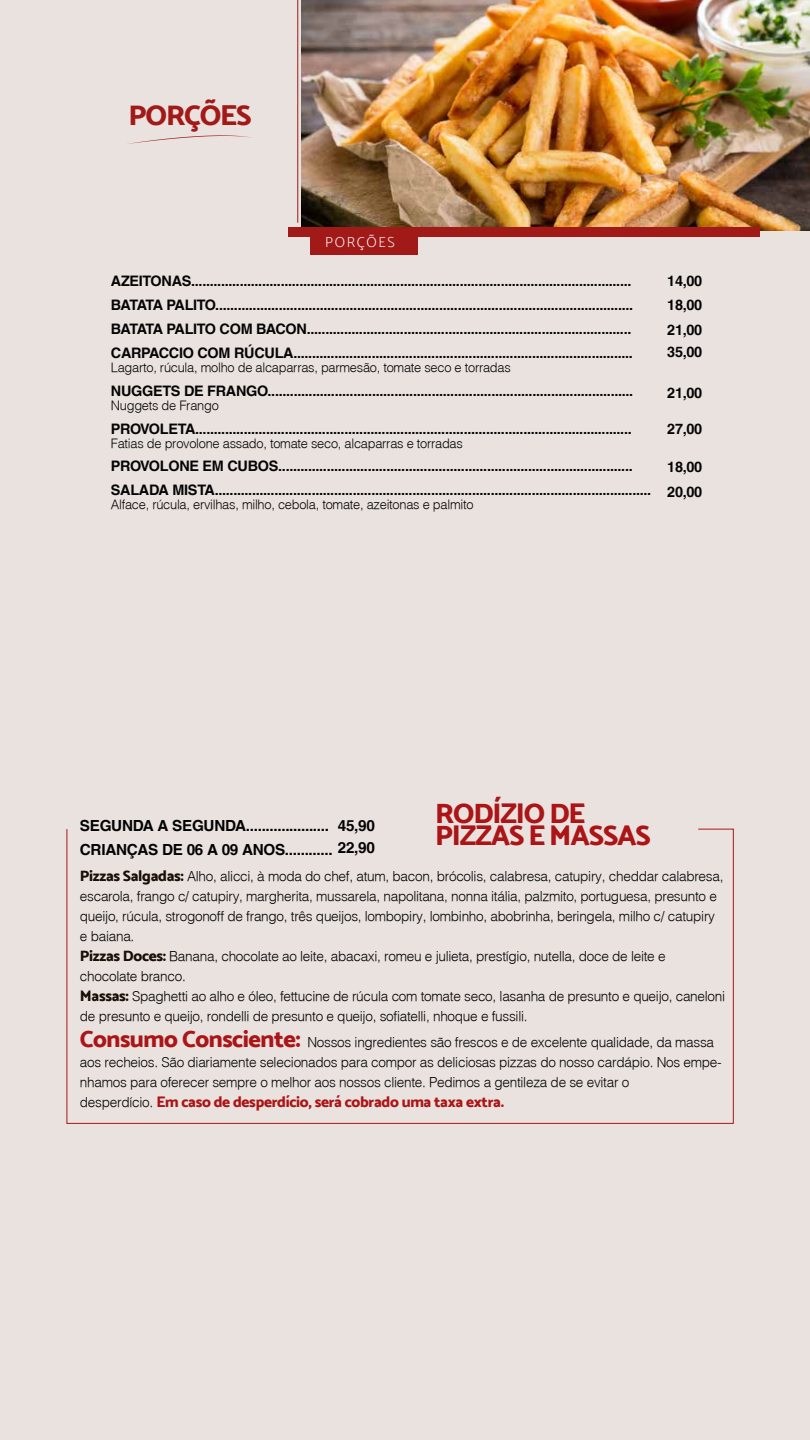
<style>
.page{position:relative;width:810px;height:1440px;background:#e9e2de}
.page>*{position:absolute;margin:0;border:0;box-sizing:border-box;transform-origin:0 0}
.t1{font:28.8px "Mosk Extra Bold 800";letter-spacing:-.04em;color:#a11a18}
.t2{font:28.5px/21.8px "Mosk Extra Bold 800";letter-spacing:-.04em;color:#ab1517}
.t3{font:700 15.3px/23.3px "Helvetica";letter-spacing:-.02em;color:#030203}
.t4{font:15.3px "Mosk Extra Bold 800";letter-spacing:-.02em;color:#ab1517}
.t5{font:700 14.48px/23.8px "Helvetica";letter-spacing:-.02em;color:#050405}
.t6{font:14.48px "Mosk Extra Light 200";letter-spacing:.12em;color:#fff}
.t7{font:300 13.58px/19.9px "Helvetica";letter-spacing:-.02em;color:#030203}
.t8{font:300 12.83px "Helvetica";letter-spacing:-.02em;color:#050405}
.s1{font-family:"Mosk Extra Bold 800";font-weight:400;font-size:15.3px;color:#190f09}
.s2{font-family:"Mosk Extra Bold 800";font-weight:400;font-size:23.77px;color:#ab1517}
.s3{font-family:"Helvetica";font-weight:300;font-size:13.58px;color:#030203}
</style>
<div class="page">
<svg style="left:66px;top:828px;width:668px;height:296px"></svg>
<svg style="left:128px;top:135px;width:123px;height:9px"></svg>
<img style="left:302px;top:0;width:508px;height:231px">
<div style="left:288px;top:227px;width:471px;height:9px;background:#a11a18"></div>
<div style="left:310px;top:232px;width:108px;height:23px;background:#a11a18"></div>
<hr style="left:297px;top:0;width:1px;height:223px;background:#a11a18">
<h1 class="t1" style="left:129px;top:97px;width:124px">PORÇÕES</h1>
<p class="t6" style="left:325px;top:234px;width:71px">PORÇÕES</p>
<p class="t5" style="left:111px;top:269px;width:524px">AZEITONAS......................................................................................................................<br>BATATA PALITO................................................................................................................<br>BATATA PALITO COM BACON.......................................................................................<br>CARPACCIO COM RÚCULA...........................................................................................</p>
<p class="t8" style="left:111px;top:359px;width:401px">Lagarto, rúcula, molho de alcaparras, parmesão, tomate seco e torradas</p>
<p class="t5" style="left:111px;top:378px;width:524px">NUGGETS DE FRANGO..................................................................................................</p>
<p class="t8" style="left:111px;top:397px;width:109px">Nuggets de Frango</p>
<p class="t5" style="left:111px;top:416px;width:522px">PROVOLETA.....................................................................................................................</p>
<p class="t8" style="left:111px;top:435px;width:354px">Fatias de provolone assado, tomate seco, alcaparras e torradas</p>
<p class="t5" style="left:111px;top:454px;width:542px">PROVOLONE EM CUBOS...............................................................................................<br>SALADA MISTA.....................................................................................................................</p>
<p class="t8" style="left:111px;top:497px;width:364px">Alface, rúcula, ervilhas, milho, cebola, tomate, azeitonas e palmito</p>
<p class="t5" style="left:667px;top:269px;width:37px;line-height:24.3px;text-align:justify">14,00<br>18,00<br>21,00</p>
<p class="t5" style="left:667px;top:340px;width:37px">35,00</p>
<p class="t5" style="left:667px;top:381px;width:37px">21,00</p>
<p class="t5" style="left:667px;top:417px;width:37px">27,00</p>
<p class="t5" style="left:667px;top:455px;width:37px;line-height:24.5px">18,00<br>20,00</p>
<h2 class="t2" style="left:435px;top:802px;width:217px">RODÍZIO DE<br>PIZZAS E MASSAS</h2>
<p class="t3" style="left:338px;top:814px;width:39px;line-height:21.8px">45,90<br>22,90</p>
<p class="t3" style="left:80px;top:814px;width:254px">SEGUNDA A SEGUNDA.....................<br>CRIANÇAS DE 06 A 09 ANOS............</p>
<p class="t7" style="left:80px;top:866px;width:647px"><span class="s1">Pizzas Salgadas:</span> Alho, alicci, à moda do chef, atum, bacon, brócolis, calabresa, catupiry, cheddar calabresa, escarola, frango c/ catupiry, margherita, mussarela, napolitana, nonna itália, palzmito, portuguesa, presunto e queijo, rúcula, strogonoff de frango, três queijos, lombopiry, lombinho, abobrinha, beringela, milho c/ catupiry e baiana.<br><span class="s1">Pizzas Doces:</span> Banana, chocolate ao leite, abacaxi, romeu e julieta, prestígio, nutella, doce de leite e chocolate branco.<br><span class="s1">Massas:</span> Spaghetti ao alho e óleo, fettucine de rúcula com tomate seco, lasanha de presunto e queijo, caneloni de presunto e queijo, rondelli de presunto e queijo, sofiatelli, nhoque e fussili.</p>
<p class="t7" style="left:80px;top:1032px;width:643px"><span class="s2">Consumo Consciente:</span> Nossos ingredientes são frescos e de excelente qualidade, da massa aos recheios. São diariamente selecionados para compor as deliciosas pizzas do nosso cardápio. Nos empe&shy;nhamos para oferecer sempre o melhor aos nossos cliente. Pedimos a gentileza de se evitar o</p>
<p class="t4" style="left:80px;top:1092px;width:426px"><span class="s3">desperdício.</span> Em caso de desperdício, será cobrado uma taxa extra.</p>
</div>
